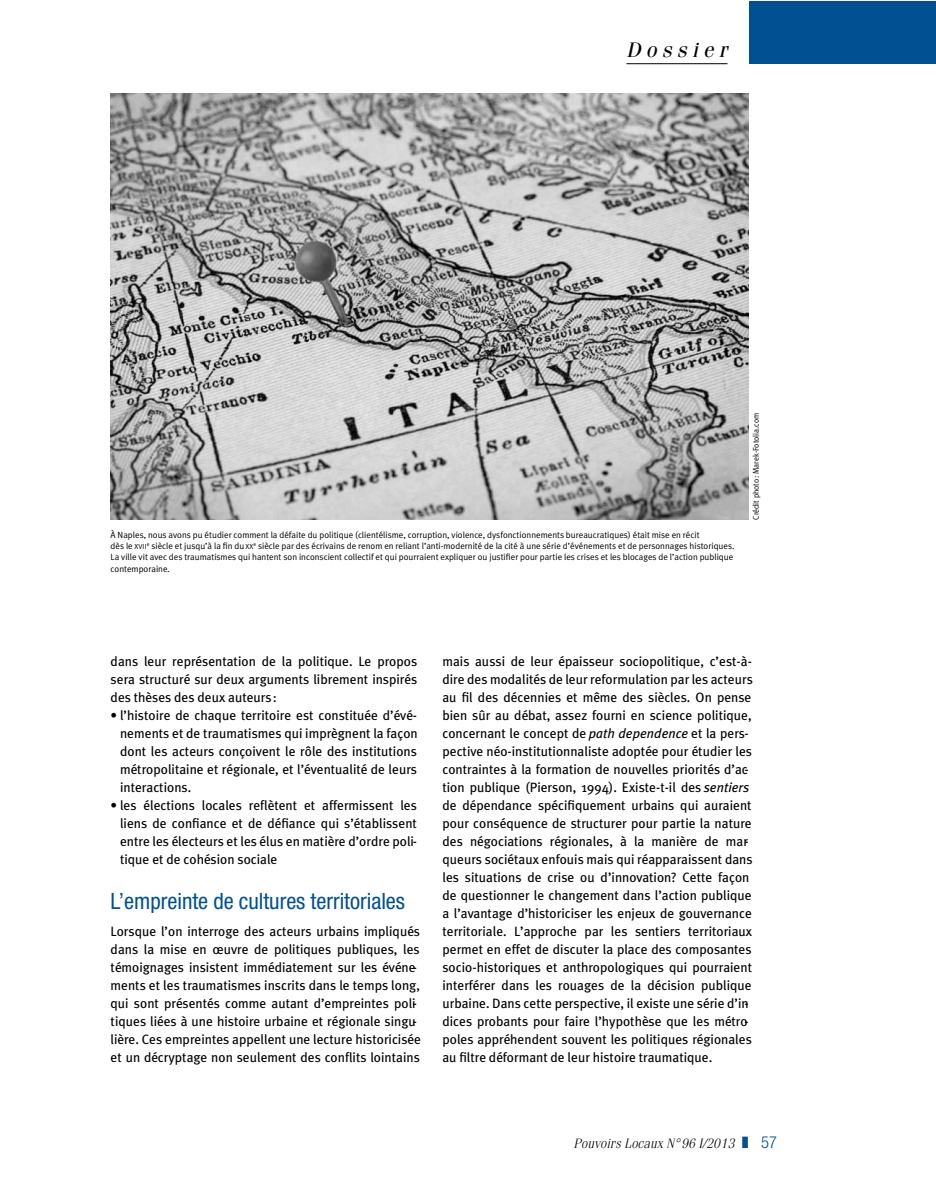
<style>
.page{position:relative;width:936px;height:1191px;background:#fff}
.page>*{position:absolute;margin:0;border:0;box-sizing:border-box;transform-origin:0 0}
.t1{font:condensed 22.5px "Helvetica Neue LT Pro";color:#005092}
.t2{font:italic 21px "Fenice";letter-spacing:.25em;color:#000}
.t3{font:300 condensed 16.5px "Helvetica Neue LT Pro";color:#005092}
.t4{font:13.5px/18px "Meta Plus";color:#000;text-align:justify}
.t5{font:italic 300 13.5px "Fenice";color:#000}
.t6{font:9px/11.2px "Meta Plus Normal";color:#000}
.t7{font:8.25px "Meta Plus Normal";color:#000;scale:.95 1}
.s1{font-family:"Meta Plus Normal Roman SC800";font-size:7.2px}
.s2{font-style:italic}
</style>
<div class="page">
<div style="left:748px;top:1px;width:186px;height:63px;background:#005092"></div>
<hr style="left:626px;top:63px;width:101px;height:1px;background:#000">
<img style="left:111px;top:94px;width:637px;height:425px">
<h2 class="t2" style="left:626px;top:37px;width:103px">Dossier</h2>
<p class="t6" style="left:111px;top:529px;width:625px">À Naples, nous avons pu étudier comment la défaite du politique (clientélisme, corruption, violence, dysfonctionnements bureaucratiques) était mise en récit<br>dès le <span class="s1">XVII</span><sup>e</sup> siècle et jusqu’à la fin du <span class="s1">XX</span><sup>e</sup> siècle par des écrivains de renom en reliant l’anti-modernité de la cité à une série d’événements et de personnages historiques.<br>La ville vit avec des traumatismes qui hantent son inconscient collectif et qui pourraient expliquer ou justifier pour partie les crises et les blocages de l’action publique contemporaine.</p>
<p class="t7" style="left:751px;top:520px;width:114px;rotate:-90deg">Crédit photo: Marek-Fotolia.com</p>
<p class="t4" style="left:111px;top:652px;width:308px">dans leur représentation de la politique. Le propos sera structuré sur deux arguments librement inspirés des thèses des deux auteurs:</p>
<p class="t4" style="left:120px;top:706px;width:299px;text-indent:-9px">• l’histoire de chaque territoire est constituée d’évé&shy;nements et de traumatismes qui imprègnent la façon dont les acteurs conçoivent le rôle des institutions métropolitaine et régionale, et l’éventualité de leurs interactions.</p>
<p class="t4" style="left:120px;top:796px;width:298px;text-indent:-9px">• les élections locales reflètent et affermissent les liens de confiance et de défiance qui s’établissent entre les électeurs et les élus en matière d’ordre poli&shy;tique et de cohésion sociale</p>
<h1 class="t1" style="left:111px;top:888px;width:296px">L’empreinte de cultures territoriales</h1>
<p class="t4" style="left:111px;top:922px;width:312px;text-align:left">Lorsque l’on interroge des acteurs urbains impliqués dans la mise en œuvre de politiques publiques, les témoignages insistent immédiatement sur les événe&shy;ments et les traumatismes inscrits dans le temps long, qui sont présentés comme autant d’empreintes poli&shy;tiques liées à une histoire urbaine et régionale singu&shy;lière. Ces empreintes appellent une lecture historicisée et un décryptage non seulement des conflits lointains</p>
<p class="t4" style="left:442px;top:652px;width:312px;text-align:left">mais aussi de leur épaisseur sociopolitique, c’est-à&shy;dire des modalités de leur reformulation par les acteurs au fil des décennies et même des siècles. On pense bien sûr au débat, assez fourni en science politique, concernant le concept de <span class="s2">path dependence</span> et la pers&shy;pective néo-institutionnaliste adoptée pour étudier les contraintes à la formation de nouvelles priorités d’ac&shy;tion publique (Pierson, 1994). Existe-t-il des <span class="s2">sentiers </span>de dépendance spécifiquement urbains qui auraient pour conséquence de structurer pour partie la nature des négociations régionales, à la manière de mar&shy;queurs sociétaux enfouis mais qui réapparaissent dans les situations de crise ou d’innovation? Cette façon de questionner le changement dans l’action publique a l’avantage d’historiciser les enjeux de gouvernance territoriale. L’approche par les sentiers territoriaux permet en effet de discuter la place des composantes socio-historiques et anthropologiques qui pourraient interférer dans les rouages de la décision publique urbaine. Dans cette perspective, il existe une série d’in&shy;dices probants pour faire l’hypothèse que les métro&shy;poles appréhendent souvent les politiques régionales au filtre déformant de leur histoire traumatique.</p>
<p class="t5" style="left:573px;top:1136px;width:162px">Pouvoirs Locaux N°96 I/2013</p>
<p class="t3" style="left:761px;top:1133px;width:17px">57</p>
</div>
